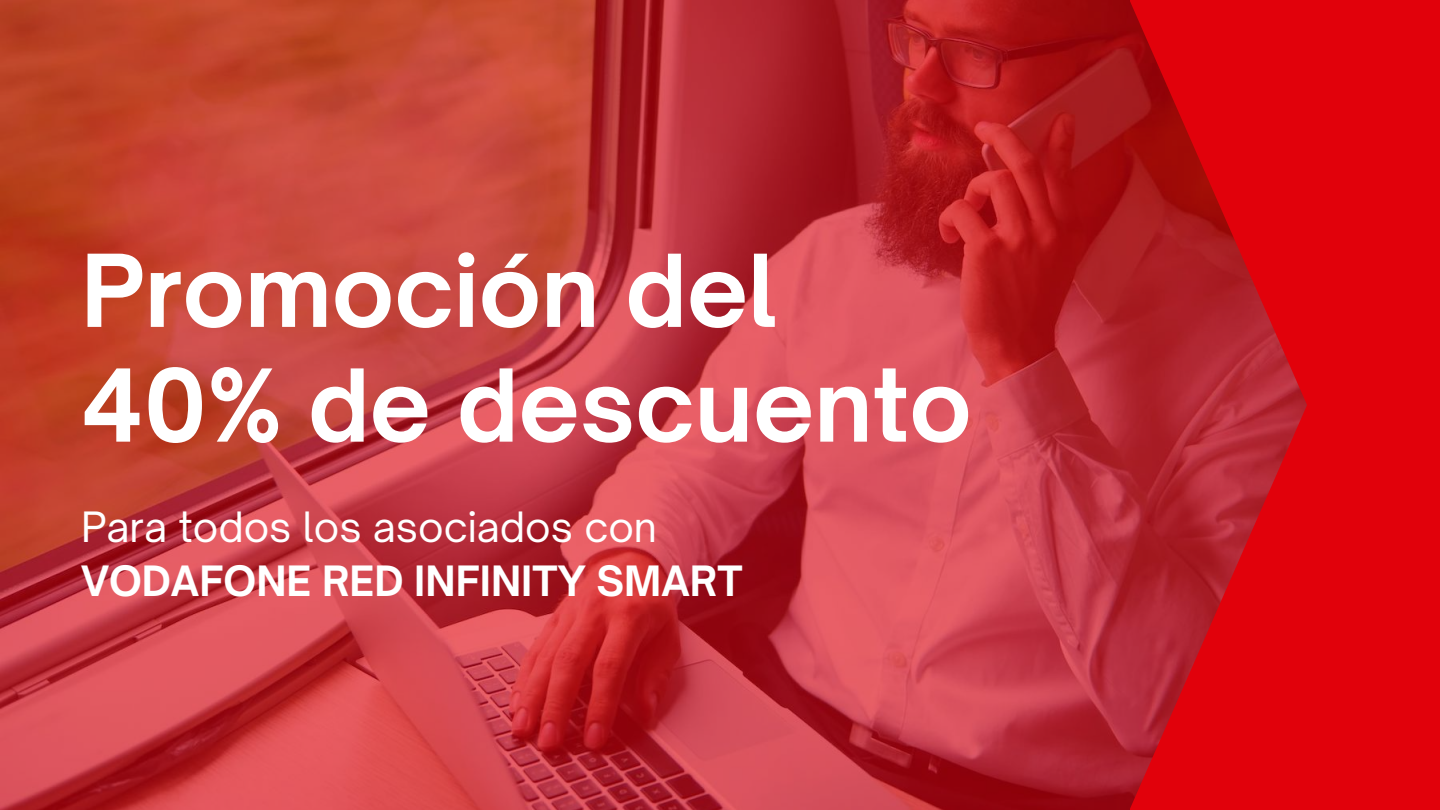
<style>
.page{position:relative;width:1440px;height:810px;background:#fff}
.page>*{position:absolute;margin:0;border:0;box-sizing:border-box;transform-origin:0 0}
.t1{font:700 96px/114.8px "Open Sauce One";color:#fff}
.t2{font:40px "Open Sauce One";color:#fff}
.t3{font:700 40px "Open Sauce One";color:#fff}
</style>
<div class="page">
<img style="left:0;top:0;width:1130px;height:810px">
<svg style="left:1130px;top:0;width:310px;height:810px;background:#cc0d17"></svg>
<p class="t1" style="left:81px;top:233px;width:892px">Promoción del<br>40% de descuento</p>
<p class="t2" style="left:81px;top:502px;width:578px">Para todos los asociados con</p>
<p class="t3" style="left:81px;top:556px;width:663px">VODAFONE RED INFINITY SMART</p>
</div>
